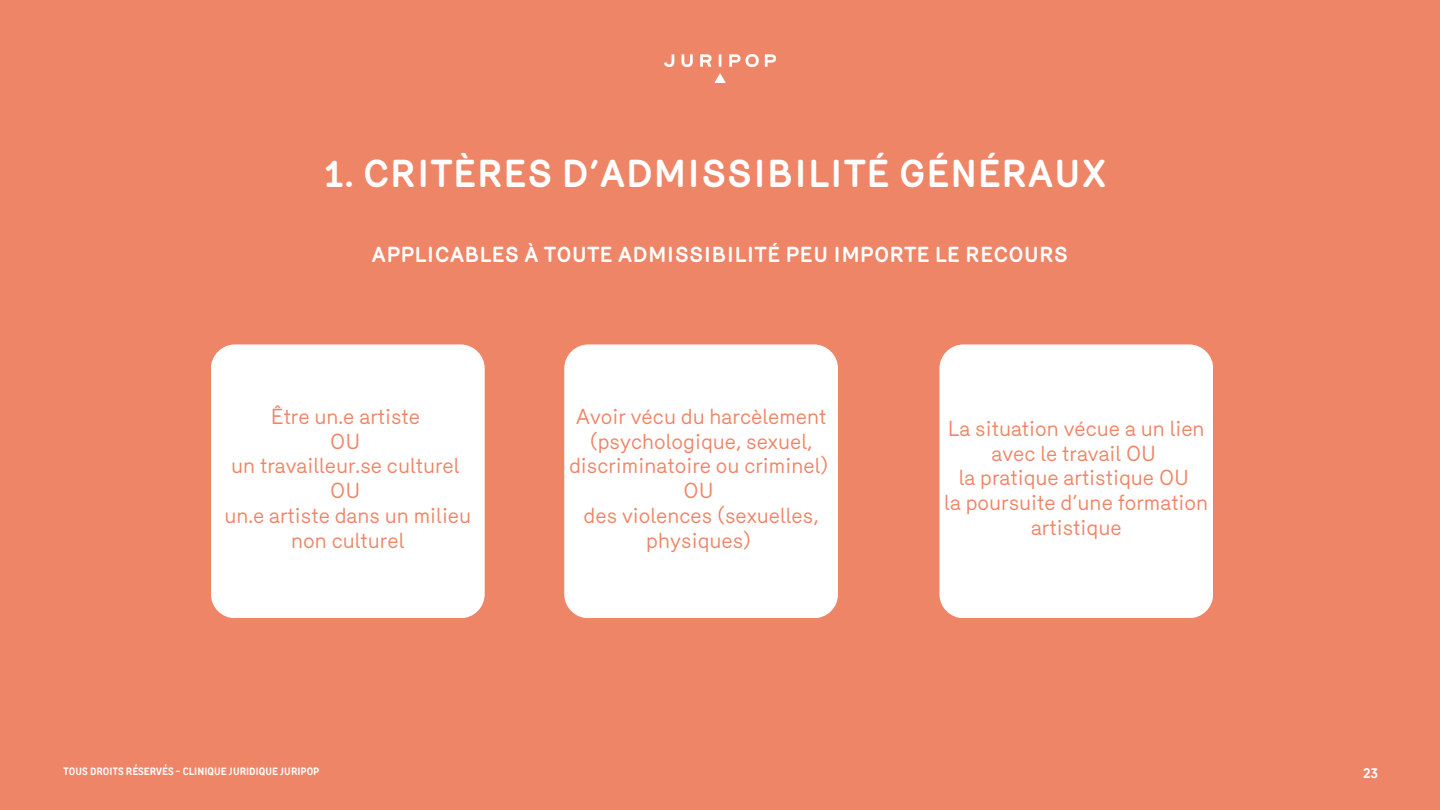
<style>
.page{position:relative;width:1440px;height:810px;background:#ef8567}
.page>*{position:absolute;margin:0;border:0;box-sizing:border-box;transform-origin:0 0}
.t1{font:700 37.5px "RP Mercury";color:#fff}
.t2{font:21px/24.8px "RP Mercury";color:#ef8567;text-align:center}
.t3{font:700 21px "RP Mercury";color:#fff}
.t4{font:700 13.5px "TT Rounds Condensed";color:#fff}
.t5{font:700 10.5px "TT Rounds Condensed";letter-spacing:.01em;color:#fff}
</style>
<div class="page">
<img style="left:665px;top:54px;width:110px;height:28px">
<div style="left:211px;top:344px;width:274px;height:274px;background:#fff;border-radius:24px"></div>
<div style="left:564px;top:344px;width:274px;height:274px;background:#fff;border-radius:24px"></div>
<div style="left:939px;top:344px;width:274px;height:274px;background:#fff;border-radius:24px"></div>
<h3 class="t1" style="left:324px;top:159px;width:785px">1. CRITÈRES D’ADMISSIBILITÉ GÉNÉRAUX</h3>
<h3 class="t3" style="left:372px;top:247px;width:698px">APPLICABLES À TOUTE ADMISSIBILITÉ PEU IMPORTE LE RECOURS</h3>
<h3 class="t2" style="left:224px;top:407px;width:248px">Être un.e artiste<br>OU<br>un travailleur.se culturel<br>OU<br>un.e artiste dans un milieu non culturel</h3>
<p class="t2" style="left:569px;top:407px;width:261px">Avoir vécu du harcèlement (psychologique, sexuel, discriminatoire ou criminel)<br>OU<br>des violences (sexuelles, physiques)</p>
<p class="t2" style="left:944px;top:419px;width:266px">La situation vécue a un lien avec le travail OU<br>la pratique artistique OU<br>la poursuite d’une formation artistique</p>
<p class="t5" style="left:64px;top:765px;width:257px">TOUS DROITS RÉSERVÉS - CLINIQUE JURIDIQUE JURIPOP</p>
<h1 class="t4" style="left:1364px;top:765px;width:16px">23</h1>
</div>
